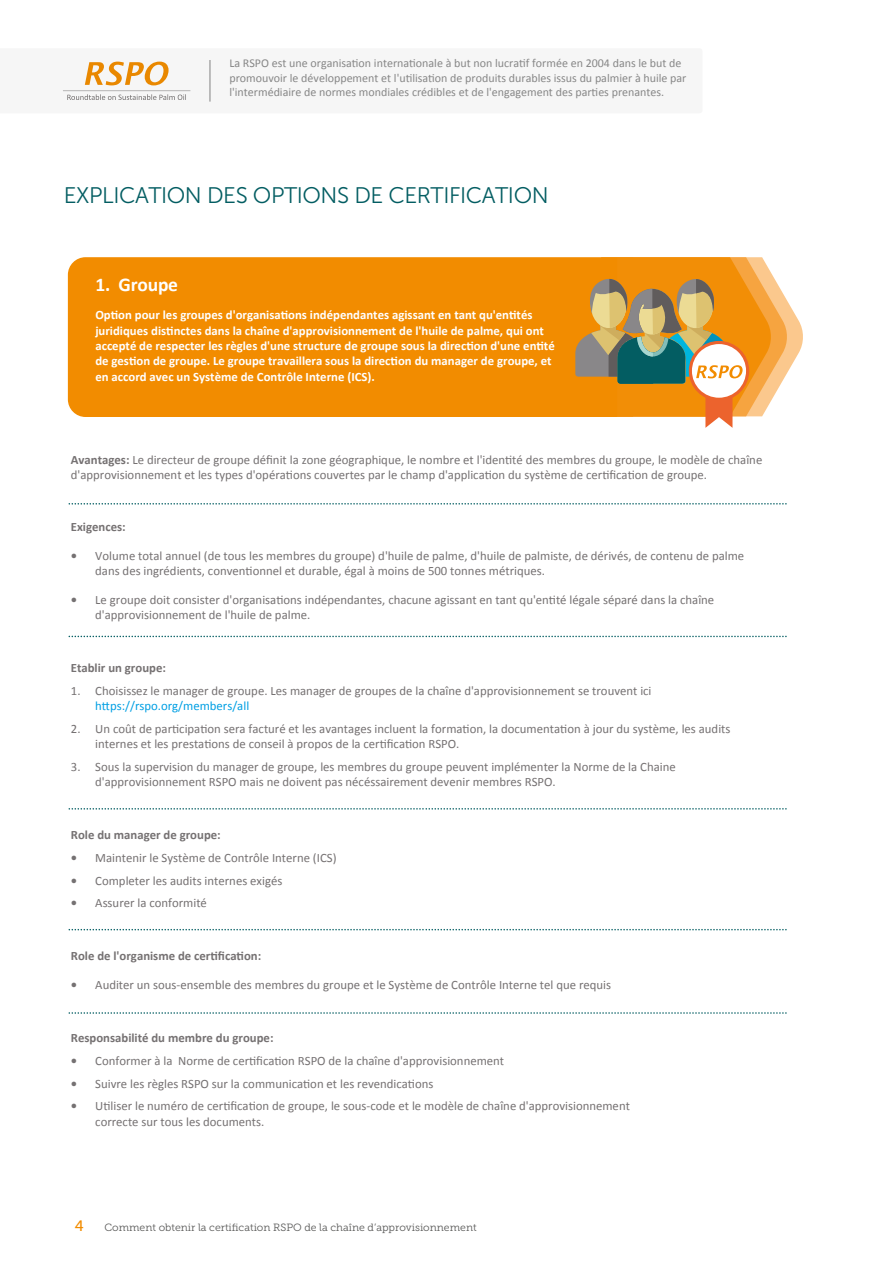
<style>
.page{position:relative;width:893px;height:1263px;background:#fff}
.page>*{position:absolute;margin:0;border:0;box-sizing:border-box;transform-origin:0 0}
.t1{font:22.5px "Museo Sans 300";letter-spacing:-.02em;color:#035d62}
.t2{font:700 19.5px "Calibri";letter-spacing:-.01em;color:#fff}
.t3{font:12.75px/15.3px "Calibri";color:#757172}
.t4{font:700 12.75px/15.3px "Calibri";color:#fff}
.t5{font:700 12.75px "Calibri";color:#757172}
.t6{font:12.75px "Calibri";color:#009fe3}
.t7{font:12px/14.4px "Calibri";color:#878787}
.t8{font:10.5px "Museo Slab 300";color:#575756}
.s1{font-weight:700}
.s2{font-family:"Museo Slab 500";font-size:15px;color:#f28c00}
</style>
<div class="page">
<div style="left:68px;top:257px;width:667px;height:160px;background:#f28c00;border-radius:18px"></div>
<svg style="left:69px;top:1012px;width:718px;height:2px"></svg>
<svg style="left:69px;top:929px;width:718px;height:1px"></svg>
<svg style="left:69px;top:808px;width:718px;height:1px"></svg>
<svg style="left:69px;top:636px;width:718px;height:1px"></svg>
<svg style="left:69px;top:503px;width:718px;height:1px"></svg>
<svg style="left:575px;top:257px;width:228px;height:171px"></svg>
<svg style="left:62px;top:60px;width:149px;height:42px;fill:#f6f6f6"></svg>
<p class="t7" style="left:229px;top:56px;width:458px">La RSPO est une organisation internationale à but non lucratif formée en 2004 dans le but de promouvoir le développement et l'utilisation de produits durables issus du palmier à huile par l'intermédiaire de normes mondiales crédibles et de l'engagement des parties prenantes.</p>
<h1 class="t1" style="left:64px;top:183px;width:486px">EXPLICATION DES OPTIONS DE CERTIFICATION</h1>
<h2 class="t2" style="left:95px;top:272px;width:84px">1. Groupe</h2>
<p class="t4" style="left:95px;top:307px;width:461px">Option pour les groupes d'organisations indépendantes agissant en tant qu'entités juridiques distinctes dans la chaîne d'approvisionnement de l'huile de palme, qui ont accepté de respecter les règles d'une structure de groupe sous la direction d'une entité de gestion de groupe. Le groupe travaillera sous la direction du manager de groupe, et en accord avec un Système de Contrôle Interne (ICS).</p>
<p class="t3" style="left:71px;top:452px;width:693px"><span class="s1">Avantages:</span> Le directeur de groupe définit la zone géographique, le nombre et l'identité des membres du groupe, le modèle de chaîne d'approvisionnement et les types d'opérations couvertes par le champ d'application du système de certification de groupe.</p>
<p class="t5" style="left:71px;top:519px;width:56px">Exigences:</p>
<p class="t3" style="left:95px;top:547px;width:650px;text-indent:-24px"><span class="s1">•</span> Volume total annuel (de tous les membres du groupe) d'huile de palme, d'huile de palmiste, de dérivés, de contenu de palme dans des ingrédients, conventionnel et durable, égal à moins de 500 tonnes métriques.</p>
<p class="t3" style="left:95px;top:591px;width:620px;text-indent:-24px"><span class="s1">•</span> Le groupe doit consister d'organisations indépendantes, chacune agissant en tant qu'entité légale séparé dans la chaîne d'approvisionnement de l'huile de palme.</p>
<p class="t5" style="left:71px;top:660px;width:97px">Etablir un groupe:</p>
<p class="t3" style="left:71px;top:682px;width:582px">1. Choisissez le manager de groupe. Les manager de groupes de la chaîne d'approvisionnement se trouvent ici</p>
<p class="t6" style="left:95px;top:698px;width:155px">https://rspo.org/members/all</p>
<p class="t3" style="left:95px;top:720px;width:637px;text-indent:-24px">2. Un coût de participation sera facturé et les avantages incluent la formation, la documentation à jour du système, les audits internes et les prestations de conseil à propos de la certification RSPO.</p>
<p class="t3" style="left:95px;top:758px;width:582px;text-indent:-24px">3. Sous la supervision du manager de groupe, les membres du groupe peuvent implémenter la Norme de la Chaine d'approvisionnement RSPO mais ne doivent pas nécéssairement devenir membres RSPO.</p>
<p class="t5" style="left:71px;top:827px;width:151px">Role du manager de groupe:</p>
<p class="t3" style="left:71px;top:849px;width:267px"><span class="s1">•</span> Maintenir le Système de Contrôle Interne (ICS)</p>
<p class="t3" style="left:71px;top:872px;width:213px"><span class="s1">•</span> Completer les audits internes exigés</p>
<p class="t3" style="left:71px;top:895px;width:138px"><span class="s1">•</span> Assurer la conformité</p>
<p class="t5" style="left:71px;top:948px;width:192px">Role de l'organisme de certification:</p>
<p class="t3" style="left:71px;top:976px;width:542px"><span class="s1">•</span> Auditer un sous-ensemble des membres du groupe et le Système de Contrôle Interne tel que requis</p>
<p class="t5" style="left:71px;top:1030px;width:204px">Responsabilité du membre du groupe:</p>
<p class="t3" style="left:71px;top:1052px;width:435px"><span class="s1">•</span> Conformer à la Norme de certification RSPO de la chaîne d'approvisionnement</p>
<p class="t3" style="left:71px;top:1075px;width:364px"><span class="s1">•</span> Suivre les règles RSPO sur la communication et les revendications</p>
<p class="t3" style="left:95px;top:1098px;width:536px;text-indent:-24px"><span class="s1">•</span> Utiliser le numéro de certification de groupe, le sous-code et le modèle de chaîne d'approvisionnement correcte sur tous les documents.</p>
<p class="t8" style="left:75px;top:1222px;width:403px"><span class="s2">4</span> Comment obtenir la certification RSPO de la chaîne d’approvisionnement</p>
</div>
